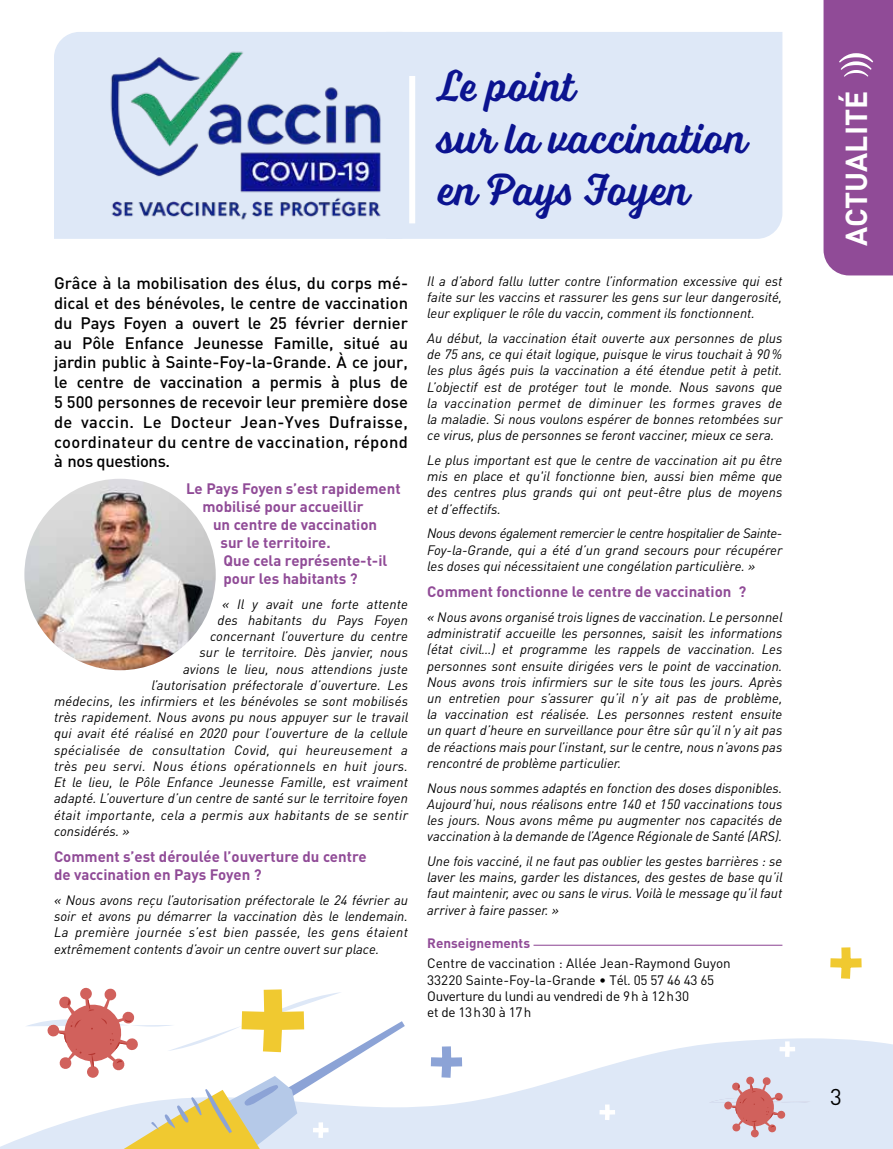
<style>
.page{position:relative;width:893px;height:1149px;background:#fff}
.page>*{position:absolute;margin:0;border:0;box-sizing:border-box;transform-origin:0 0}
.t1{font:45px/51.8px "Voltage";color:#0b1390}
.t2{font:700 30px "DIN";color:#fff}
.t3{font:22.5px "DIN";color:#000}
.t4{font:500 16.5px/19.8px "DIN";letter-spacing:.025em;color:#000;text-align:justify}
.t5{font:700 15px/18px "DIN";color:#904b97}
.t6{font:italic 13.5px/16.2px "DINOT";letter-spacing:.005em;color:#000;text-align:justify}
.t7{font:italic 13.5px "DINOT";letter-spacing:.025em;color:#000}
.t8{font:13.5px/16.2px "DIN";color:#000}
.t9{font:700 13.5px "DIN";color:#904b97}
</style>
<div class="page">
<div style="left:54px;top:33px;width:19px;height:206px;background:#dee8f7"></div>
<img style="left:73px;top:32px;width:313px;height:207px">
<img style="left:24px;top:478px;width:192px;height:192px;border-radius:96px">
<div style="left:386px;top:32px;width:396px;height:207px;background:#dee8f7"></div>
<svg style="left:830px;top:947px;width:32px;height:32px"></svg>
<svg style="left:0;top:1038px;width:893px;height:110px;fill:#dee8f7"></svg>
<div style="left:751px;top:1128px;width:8px;height:9px;background:#d1615c;border-radius:50%"></div>
<svg style="left:709px;top:1076px;width:102px;height:57px"></svg>
<svg style="left:595px;top:1099px;width:25px;height:17px"></svg>
<div style="left:605px;top:1111px;width:5px;height:8px;background:#fff"></div>
<svg style="left:25px;top:987px;width:380px;height:161px"></svg>
<div style="left:318px;top:1129px;width:5px;height:8px;background:#fff"></div>
<svg style="left:775px;top:1038px;width:25px;height:15px"></svg>
<div style="left:785px;top:1048px;width:5px;height:8px;background:#fff"></div>
<div style="left:823px;top:0;width:70px;height:275px;background:#904b97"></div>
<hr style="left:533px;top:944px;width:249px;height:1px;background:#904b97">
<div style="left:409px;top:76px;width:6px;height:147px;background:#fff"></div>
<h1 class="t1" style="left:439px;top:60px;width:310px">Le point<br>sur la vaccination en Pays Foyen</h1>
<p class="t4" style="left:54px;top:272px;width:356px">Grâce à la mobilisation des élus, du corps mé&shy;dical et des bénévoles, le centre de vaccination du Pays Foyen a ouvert le 25 février dernier au Pôle Enfance Jeunesse Famille, situé au jardin public à Sainte-Foy-la-Grande. À ce jour, le centre de vaccination a permis à plus de 5 500 personnes de recevoir leur première dose de vaccin. Le Docteur Jean-Yves Dufraisse, coordinateur du centre de vaccination, répond à nos questions.</p>
<p class="t5" style="left:186px;top:479px;width:216px">Le Pays Foyen s’est rapidement</p>
<p class="t5" style="left:202px;top:497px;width:163px">mobilisé pour accueillir</p>
<p class="t5" style="left:213px;top:515px;width:166px">un centre de vaccination</p>
<p class="t5" style="left:220px;top:533px;width:112px">sur le territoire.</p>
<p class="t5" style="left:224px;top:551px;width:165px">Que cela représente-t-il</p>
<p class="t5" style="left:224px;top:569px;width:136px">pour les habitants ?</p>
<p class="t6" style="left:222px;top:595px;width:188px">« Il y avait une forte attente</p>
<p class="t6" style="left:218px;top:611px;width:192px">des habitants du Pays Foyen</p>
<p class="t6" style="left:210px;top:627px;width:200px">concernant l’ouverture du centre</p>
<p class="t6" style="left:199px;top:644px;width:210px">sur le territoire. Dès janvier, nous</p>
<p class="t6" style="left:183px;top:660px;width:227px">avions le lieu, nous attendions juste</p>
<p class="t6" style="left:152px;top:676px;width:258px">l’autorisation préfectorale d’ouverture. Les</p>
<p class="t6" style="left:54px;top:692px;width:356px">médecins, les infirmiers et les bénévoles se sont mobilisés</p>
<p class="t6" style="left:54px;top:708px;width:356px">très rapidement. Nous avons pu nous appuyer sur le travail</p>
<p class="t6" style="left:54px;top:725px;width:356px">qui avait été réalisé en 2020 pour l’ouverture de la cellule</p>
<p class="t7" style="left:54px;top:741px;width:356px">spécialisée de consultation Covid, qui heureusement a</p>
<p class="t7" style="left:54px;top:757px;width:355px">très peu servi. Nous étions opérationnels en huit jours.</p>
<p class="t6" style="left:54px;top:773px;width:356px">Et le lieu, le Pôle Enfance Jeunesse Famille, est vraiment</p>
<p class="t6" style="left:54px;top:789px;width:355px">adapté. L’ouverture d’un centre de santé sur le territoire foyen</p>
<p class="t7" style="left:54px;top:806px;width:356px">était importante, cela a permis aux habitants de se sentir</p>
<p class="t6" style="left:54px;top:822px;width:77px">considérés. »</p>
<p class="t5" style="left:54px;top:847px;width:314px">Comment s’est déroulée l’ouverture du centre de vaccination en Pays Foyen ?</p>
<p class="t6" style="left:54px;top:891px;width:356px">« Nous avons reçu l’autorisation préfectorale le 24 février au soir et avons pu démarrer la vaccination dès le lendemain.<br>La première journée s’est bien passée, les gens étaient extrêmement contents d’avoir un centre ouvert sur place.</p>
<p class="t6" style="left:427px;top:272px;width:357px">Il a d’abord fallu lutter contre l’information excessive qui est faite sur les vaccins et rassurer les gens sur leur dangerosité, leur expliquer le rôle du vaccin, comment ils fonctionnent.</p>
<p class="t6" style="left:427px;top:329px;width:357px">Au début, la vaccination était ouverte aux personnes de plus de 75 ans, ce qui était logique, puisque le virus touchait à 90% les plus âgés puis la vaccination a été étendue petit à petit.<br>L’objectif est de protéger tout le monde. Nous savons que la vaccination permet de diminuer les formes graves de la maladie. Si nous voulons espérer de bonnes retombées sur ce virus, plus de personnes se feront vacciner, mieux ce sera.</p>
<p class="t6" style="left:427px;top:451px;width:357px">Le plus important est que le centre de vaccination ait pu être mis en place et qu'il fonctionne bien, aussi bien même que des centres plus grands qui ont peut-être plus de moyens et d’effectifs.</p>
<p class="t6" style="left:427px;top:525px;width:357px">Nous devons également remercier le centre hospitalier de Sainte-Foy-la-Grande, qui a été d’un grand secours pour récupérer les doses qui nécessitaient une congélation particulière. »</p>
<p class="t5" style="left:427px;top:582px;width:321px">Comment fonctionne le centre de vaccination ?</p>
<p class="t6" style="left:427px;top:608px;width:357px">« Nous avons organisé trois lignes de vaccination. Le personnel administratif accueille les personnes, saisit les informations (état civil…) et programme les rappels de vaccination. Les personnes sont ensuite dirigées vers le point de vaccination.<br>Nous avons trois infirmiers sur le site tous les jours. Après un entretien pour s’assurer qu’il n’y ait pas de problème, la vaccination est réalisée. Les personnes restent ensuite un quart d’heure en surveillance pour être sûr qu’il n’y ait pas de réactions mais pour l’instant, sur le centre, nous n’avons pas rencontré de problème particulier.</p>
<p class="t6" style="left:427px;top:779px;width:357px">Nous nous sommes adaptés en fonction des doses disponibles.<br>Aujourd’hui, nous réalisons entre 140 et 150 vaccinations tous les jours. Nous avons même pu augmenter nos capacités de vaccination à la demande de l’Agence Régionale de Santé (ARS).</p>
<p class="t6" style="left:427px;top:852px;width:357px">Une fois vacciné, il ne faut pas oublier les gestes barrières : se laver les mains, garder les distances, des gestes de base qu’il faut maintenir, avec ou sans le virus. Voilà le message qu’il faut arriver à faire passer. »</p>
<p class="t9" style="left:427px;top:933px;width:104px">Renseignements</p>
<p class="t8" style="left:427px;top:954px;width:305px">Centre de vaccination : Allée Jean-Raymond Guyon 33220 Sainte-Foy-la-Grande • Tél. 05 57 46 43 65<br>Ouverture du lundi au vendredi de 9h à 12h30<br>et de 13h30 à 17h</p>
<h2 class="t2" style="left:837px;top:246px;width:156px;rotate:-90deg">ACTUALITÉ</h2>
<h3 class="t3" style="left:830px;top:1081px;width:13px">3</h3>
</div>
